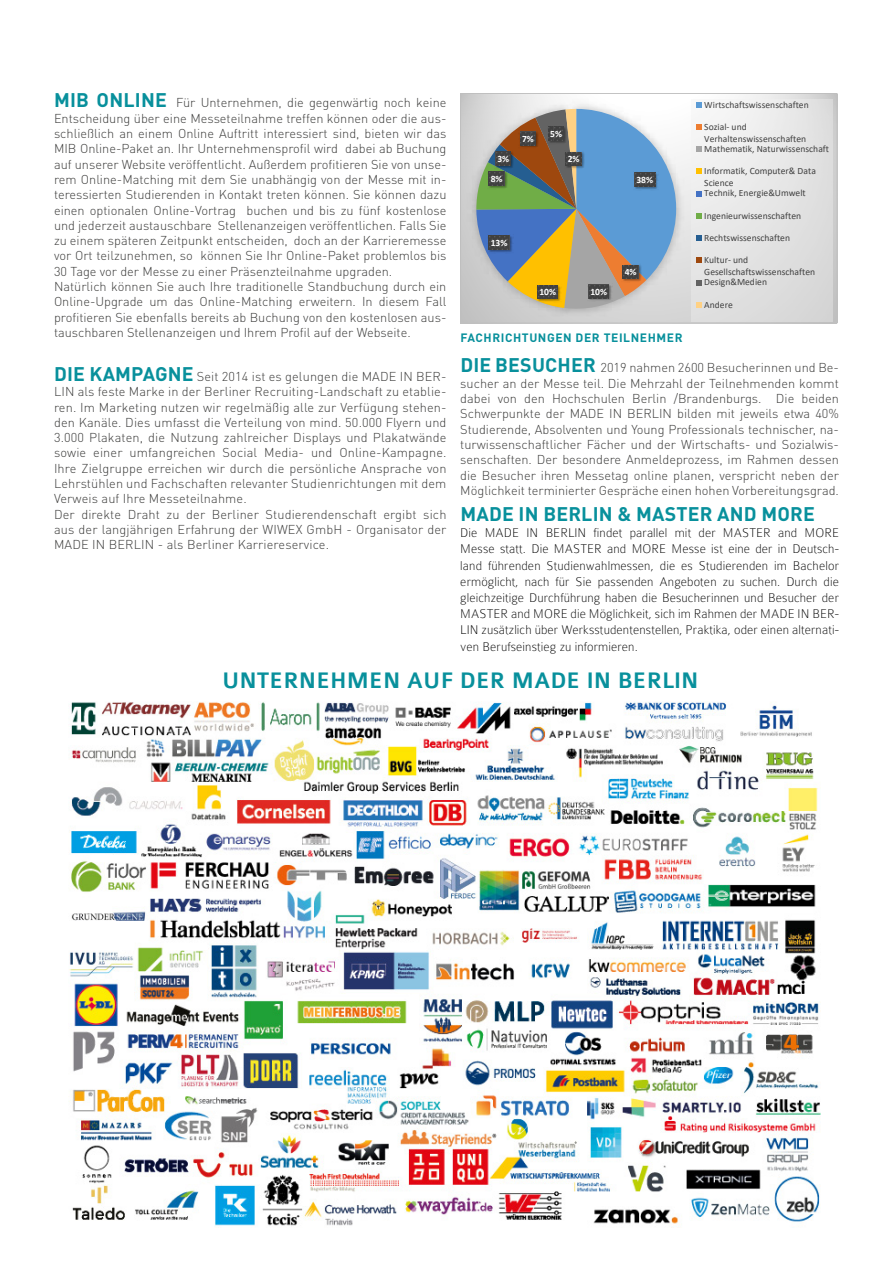
<style>
.page{position:relative;width:893px;height:1263px;background:#fff}
.page>*{position:absolute;margin:0;border:0;box-sizing:border-box;transform-origin:0 0}
.t1{font:500 24px "Colaborate";color:#08909c}
.t2{font:700 19.5px "DIN Pro";letter-spacing:.01em;color:#08909c}
.t3{font:100 13.5px/16.2px "Colaborate";letter-spacing:.01em;color:#000;text-align:justify}
.t4{font:300 12.75px/15.3px "DIN Pro";color:#3c3c3b}
.t5{font:700 12px "DIN Pro";letter-spacing:.05em;color:#08909c}
.t6{font:9.6px/11.7px "Calibri";color:#404040}
.t7{font:700 9.6px "Calibri";letter-spacing:-.005em;color:#fff}
.s1{font-weight:700;font-size:19.5px;color:#08909c}
</style>
<div class="page">
<img style="left:69px;top:702px;width:752px;height:526px">
<svg style="left:462px;top:95px;width:373px;height:226px;background:#d7d7d7"></svg>
<img style="left:563px;top:95px;width:126px;height:199px">
<img style="left:589px;top:311px;width:48px;height:10px">
<img style="left:495px;top:311px;width:94px;height:10px">
<img style="left:463px;top:222px;width:13px;height:72px">
<img style="left:463px;top:150px;width:12px;height:72px">
<img style="left:523px;top:96px;width:66px;height:13px">
<svg style="left:476px;top:109px;width:200px;height:202px;background:#94a4a4"></svg>
<img style="left:633px;top:172px;width:26px;height:18px">
<svg style="left:635px;top:173px;width:20px;height:13px"></svg>
<img style="left:622px;top:264px;width:20px;height:18px">
<svg style="left:623px;top:265px;width:15px;height:13px"></svg>
<img style="left:587px;top:283px;width:26px;height:19px">
<svg style="left:589px;top:285px;width:20px;height:13px"></svg>
<img style="left:536px;top:284px;width:26px;height:19px">
<svg style="left:538px;top:285px;width:20px;height:14px"></svg>
<img style="left:488px;top:235px;width:25px;height:18px">
<svg style="left:489px;top:236px;width:20px;height:13px"></svg>
<img style="left:488px;top:171px;width:20px;height:18px">
<svg style="left:489px;top:172px;width:15px;height:13px"></svg>
<img style="left:494px;top:151px;width:21px;height:18px">
<svg style="left:495px;top:152px;width:16px;height:13px"></svg>
<img style="left:519px;top:130px;width:20px;height:19px">
<svg style="left:520px;top:132px;width:16px;height:13px"></svg>
<img style="left:547px;top:126px;width:21px;height:18px">
<svg style="left:548px;top:127px;width:16px;height:13px"></svg>
<img style="left:565px;top:151px;width:20px;height:18px">
<svg style="left:566px;top:152px;width:15px;height:14px"></svg>
<div style="left:691px;top:99px;width:142px;height:223px;background:#f2f2f2;opacity:.39"></div>
<svg style="left:696px;top:102px;width:6px;height:5px"></svg>
<svg style="left:696px;top:124px;width:6px;height:6px"></svg>
<svg style="left:696px;top:147px;width:6px;height:5px"></svg>
<svg style="left:696px;top:169px;width:6px;height:5px"></svg>
<svg style="left:696px;top:191px;width:6px;height:5px"></svg>
<svg style="left:696px;top:213px;width:6px;height:6px"></svg>
<svg style="left:696px;top:235px;width:6px;height:6px"></svg>
<svg style="left:696px;top:258px;width:6px;height:5px"></svg>
<svg style="left:696px;top:280px;width:6px;height:5px"></svg>
<svg style="left:696px;top:302px;width:6px;height:5px"></svg>
<div style="left:460px;top:93px;width:377px;height:230px;border:1px solid #bfbfbf"></div>
<p class="t4" style="left:54px;top:95px;width:394px"><span class="s1">MIB ONLINE</span> Für Unternehmen, die gegenwärtig noch keine Entscheidung ü ber eine Messeteilnahme treffen können oder die aus&shy;schließlich an einem Online Auftritt interessiert sind, bieten wir das MIB Online-Paket an. Ihr Unternehmensprofil wird dabei ab Buchung auf unserer Website veröffentlicht. Außerdem profitieren Sie von unse&shy;rem Online-Matching mit dem Sie unabhängig von der Messe mit in&shy;teressierten Studierenden in Kontakt treten können. Sie können dazu einen optionalen Online-Vortrag buchen und bis zu fü nf kostenlose und jederzeit austauschbare Stellenanzeigen veröffentlichen. Falls Sie zu einem späteren Zeitpunkt entscheiden, doch an der Karrieremesse vor Ort teilzunehmen, so können Sie Ihr Online-Paket problemlos bis 30 Tage vor der Messe zu einer Präsenzteilnahme upgraden.<br>Natü rlich können Sie auch Ihre traditionelle Standbuchung durch ein Online-Upgrade um das Online-Matching erweitern. In diesem Fall profitieren Sie ebenfalls bereits ab Buchung von den kostenlosen aus&shy;tauschbaren Stellenanzeigen und Ihrem Profil auf der Webseite.</p>
<p class="t4" style="left:54px;top:368px;width:394px"><span class="s1">DIE KAMPAGNE</span> Seit 2014 ist es gelungen die MADE IN BER-LIN als feste Marke in der Berliner Recruiting-Landschaft zu etablie&shy;ren. Im Marketing nutzen wir regelmäßig alle zur Verfügung stehen&shy;den Kanäle. Dies umfasst die Verteilung von mind. 50.000 Flyern und 3.000 Plakaten, die Nutzung zahlreicher Displays und Plakatwände sowie einer umfangreichen Social Media- und Online-Kampagne.<br>Ihre Zielgruppe erreichen wir durch die persönliche Ansprache von Lehrstü hlen und Fachschaften relevanter Studienrichtungen mit dem Verweis auf Ihre Messeteilnahme.<br>Der direkte Draht zu der Berliner Studierendenschaft ergibt sich aus der langjährigen Erfahrung der WIWEX GmbH - Organisator der MADE IN BERLIN - als Berliner Karriereservice.</p>
<p class="t7" style="left:497px;top:152px;width:13px">3%</p>
<p class="t7" style="left:491px;top:172px;width:13px">8%</p>
<p class="t7" style="left:522px;top:132px;width:13px">7%</p>
<p class="t7" style="left:550px;top:127px;width:13px">5%</p>
<p class="t7" style="left:568px;top:152px;width:13px">2%</p>
<p class="t7" style="left:636px;top:173px;width:18px">38%</p>
<p class="t7" style="left:491px;top:236px;width:18px">13%</p>
<p class="t7" style="left:539px;top:285px;width:18px">10%</p>
<p class="t7" style="left:590px;top:285px;width:18px">10%</p>
<p class="t7" style="left:625px;top:265px;width:13px">4%</p>
<p class="t5" style="left:460px;top:330px;width:224px">FACHRICHTUNGEN DER TEILNEHMER</p>
<p class="t6" style="left:704px;top:98px;width:106px">Wirtschaftswissenschaften</p>
<p class="t6" style="left:704px;top:120px;width:103px">Sozial- und<br>Verhaltenswissenschaften</p>
<p class="t6" style="left:704px;top:143px;width:126px">Mathematik, Naturwissenschaft</p>
<p class="t6" style="left:704px;top:165px;width:113px">Informatik, Computer&amp; Data<br>Science</p>
<p class="t6" style="left:704px;top:187px;width:103px">Technik, Energie&amp;Umwelt</p>
<p class="t6" style="left:704px;top:209px;width:98px">Ingenieurwissenschaften</p>
<p class="t6" style="left:704px;top:232px;width:87px">Rechtswissenschaften</p>
<p class="t6" style="left:704px;top:254px;width:112px">Kultur- und<br>Gesellschaftswissenschaften</p>
<p class="t6" style="left:704px;top:276px;width:64px">Design&amp;Medien</p>
<p class="t6" style="left:704px;top:298px;width:30px">Andere</p>
<p class="t4" style="left:460px;top:360px;width:380px;text-align:justify"><span class="s1">DIE BESUCHER</span> 2019 nahmen 2600 Besucherinnen und Be&shy;sucher an der Messe teil. Die Mehrzahl der Teilnehmenden kommt dabei von den Hochschulen Berlin /Brandenburgs. Die beiden Schwerpunkte der MADE IN BERLIN bilden mit jeweils etwa 40% Studierende, Absolventen und Young Professionals technischer, na&shy;turwissenschaftlicher Fächer und der Wirtschafts- und Sozialwis&shy;senschaften. Der besondere Anmeldeprozess, im Rahmen dessen die Besucher ihren Messetag online planen, verspricht neben der Möglichkeit terminierter Gespräche einen hohen Vorbereitungsgrad.</p>
<h2 class="t2" style="left:460px;top:501px;width:356px">MADE IN BERLIN &amp; MASTER AND MORE</h2>
<p class="t3" style="left:460px;top:525px;width:380px">Die MADE IN BERLIN findet parallel mit der MASTER and MORE Messe statt. Die MASTER and MORE Messe ist eine der in Deutsch&shy;land führenden Studienwahlmessen, die es Studierenden im Bachelor ermöglicht, nach für Sie passenden Angeboten zu suchen. Durch die gleichzeitige Durchführung haben die Besucherinnen und Besucher der MASTER and MORE die Möglichkeit, sich im Rahmen der MADE IN BER-LIN zusätzlich über Werksstudentenstellen, Praktika, oder einen alternati&shy;ven Berufseinstieg zu informieren.</p>
<h1 class="t1" style="left:222px;top:668px;width:478px">UNTERNEHMEN AUF DER MADE IN BERLIN</h1>
</div>
